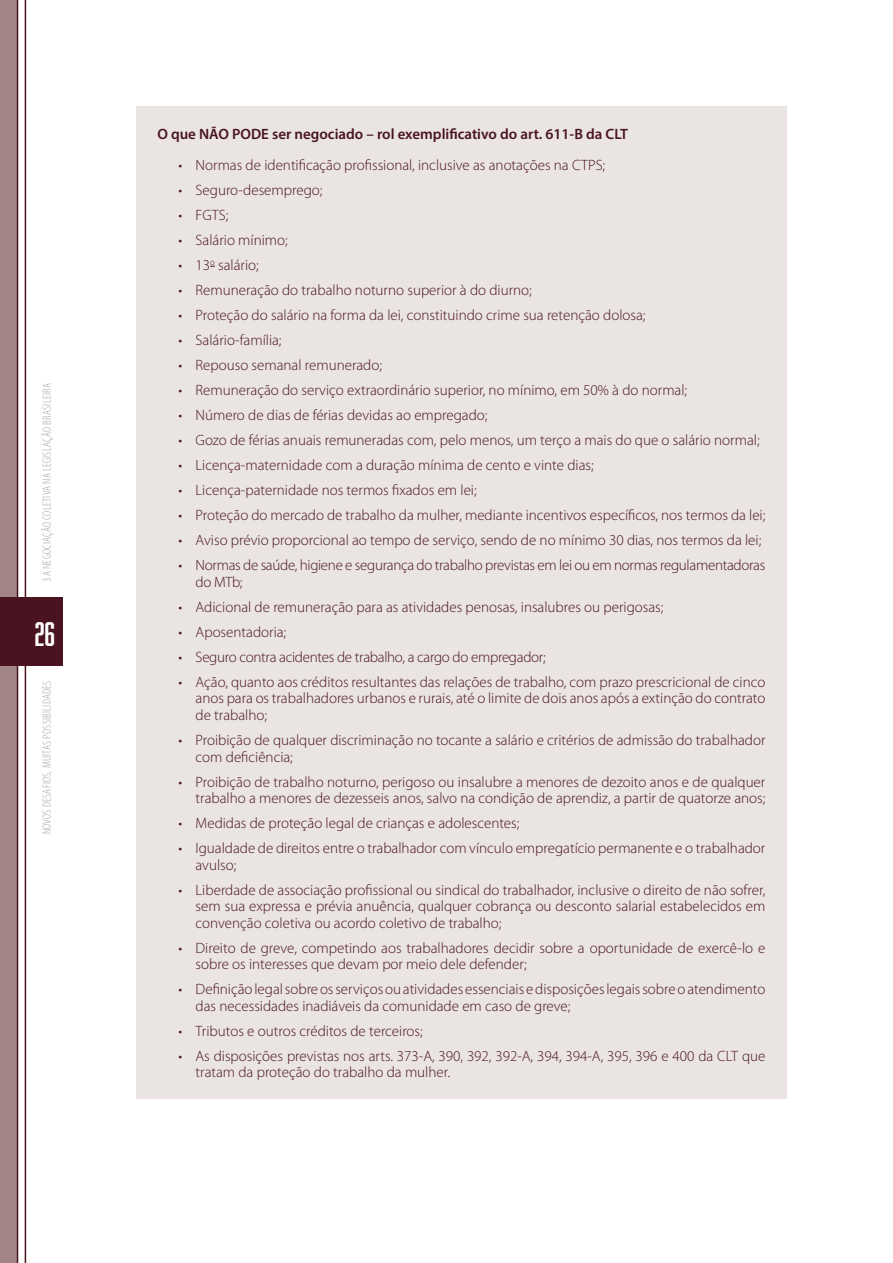
<style>
.page{position:relative;width:893px;height:1263px;background:#fff}
.page>*{position:absolute;margin:0;border:0;box-sizing:border-box;transform-origin:0 0}
.t1{font:31.35px "Abolition";color:#fff}
.t2{font:300 15px/16.5px "Myriad Pro";color:#49141f}
.t3{font:300 15px/16.5px "Myriad Pro";letter-spacing:-.02em;color:#49141f}
.t4{font:600 15px "Myriad Pro";color:#49141f}
.t5{font:300 condensed 12px "Myriad Pro";letter-spacing:.02em;color:#a8a9ad}
</style>
<div class="page">
<div style="left:136px;top:106px;width:651px;height:992px;background:#eae4e3"></div>
<div style="left:0;top:0;width:17px;height:1263px;background:#a28585"></div>
<div style="left:0;top:597px;width:63px;height:68px;background:#49141f"></div>
<hr style="left:17px;top:0;width:1px;height:1263px;background:#49141f">
<hr style="left:25px;top:0;width:1px;height:1263px;background:#49141f">
<p class="t5" style="left:41px;top:582px;width:201px;rotate:-90deg">3 A NEGOCIAÇÃO COLETIVA NA LEGISLAÇÃO BRASILEIRA</p>
<h1 class="t1" style="left:35px;top:615px;width:22px">26</h1>
<p class="t5" style="left:41px;top:834px;width:154px;rotate:-90deg">Novos desafios, muitas possibilidades</p>
<p class="t4" style="left:157px;top:124px;width:472px">O que NÃO PODE ser negociado – rol exemplificativo do art. 611-B da CLT</p>
<p class="t2" style="left:179px;top:157px;width:428px">• Normas de identificação profissional, inclusive as anotações na CTPS;</p>
<p class="t2" style="left:179px;top:182px;width:145px">• Seguro-desemprego;</p>
<p class="t2" style="left:179px;top:207px;width:51px">• FGTS;</p>
<p class="t2" style="left:179px;top:232px;width:111px">• Salário mínimo;</p>
<p class="t2" style="left:179px;top:257px;width:82px">• 13<sup>o</sup> salário;</p>
<p class="t2" style="left:179px;top:282px;width:355px">• Remuneração do trabalho noturno superior à do diurno;</p>
<p class="t2" style="left:179px;top:307px;width:468px">• Proteção do salário na forma da lei, constituindo crime sua retenção dolosa;</p>
<p class="t2" style="left:179px;top:332px;width:104px">• Salário-família;</p>
<p class="t2" style="left:179px;top:357px;width:205px">• Repouso semanal remunerado;</p>
<p class="t2" style="left:179px;top:382px;width:510px">• Remuneração do serviço extraordinário superior, no mínimo, em 50% à do normal;</p>
<p class="t2" style="left:179px;top:407px;width:310px">• Número de dias de férias devidas ao empregado;</p>
<p class="t2" style="left:179px;top:432px;width:583px">• Gozo de férias anuais remuneradas com, pelo menos, um terço a mais do que o salário normal;</p>
<p class="t2" style="left:179px;top:457px;width:417px">• Licença-maternidade com a duração mínima de cento e vinte dias;</p>
<p class="t2" style="left:179px;top:482px;width:300px">• Licença-paternidade nos termos fixados em lei;</p>
<p class="t2" style="left:179px;top:507px;width:588px">• Proteção do mercado de trabalho da mulher, mediante incentivos específicos, nos termos da lei;</p>
<p class="t2" style="left:179px;top:532px;width:584px">• Aviso prévio proporcional ao tempo de serviço, sendo de no mínimo 30 dias, nos termos da lei;</p>
<p class="t3" style="left:196px;top:557px;width:571px;text-indent:-17px">• Normas de saúde, higiene e segurança do trabalho previstas em lei ou em normas regulamentadoras do MTb;</p>
<p class="t2" style="left:179px;top:599px;width:486px">• Adicional de remuneração para as atividades penosas, insalubres ou perigosas;</p>
<p class="t2" style="left:179px;top:624px;width:109px">• Aposentadoria;</p>
<p class="t3" style="left:179px;top:649px;width:369px">• Seguro contra acidentes de trabalho, a cargo do empregador;</p>
<p class="t2" style="left:196px;top:674px;width:571px;text-align:justify;text-indent:-17px">• Ação, quanto aos créditos resultantes das relações de trabalho, com prazo prescricional de cinco anos para os trabalhadores urbanos e rurais, até o limite de dois anos após a extinção do contrato de trabalho;</p>
<p class="t2" style="left:196px;top:732px;width:571px;text-indent:-17px">• Proibição de qualquer discriminação no tocante a salário e critérios de admissão do trabalhador com deficiência;</p>
<p class="t2" style="left:179px;top:773px;width:588px;text-align:right">• Proibição de trabalho noturno, perigoso ou insalubre a menores de dezoito anos e de qualquer trabalho a menores de dezesseis anos, salvo na condição de aprendiz, a partir de quatorze anos;</p>
<p class="t2" style="left:179px;top:815px;width:342px">• Medidas de proteção legal de crianças e adolescentes;</p>
<p class="t2" style="left:196px;top:840px;width:571px;text-indent:-17px">• Igualdade de direitos entre o trabalhador com vínculo empregatício permanente e o trabalhador avulso;</p>
<p class="t2" style="left:196px;top:881px;width:571px;text-align:justify;text-indent:-17px">• Liberdade de associação profissional ou sindical do trabalhador, inclusive o direito de não sofrer, sem sua expressa e prévia anuência, qualquer cobrança ou desconto salarial estabelecidos em convenção coletiva ou acordo coletivo de trabalho;</p>
<p class="t2" style="left:196px;top:939px;width:571px;text-indent:-17px">• Direito de greve, competindo aos trabalhadores decidir sobre a oportunidade de exercê-lo e sobre os interesses que devam por meio dele defender;</p>
<p class="t2" style="left:196px;top:981px;width:571px;text-indent:-17px">• Definição legal sobre os serviços ou atividades essenciais e disposições legais sobre o atendimento das necessidades inadiáveis da comunidade em caso de greve;</p>
<p class="t2" style="left:179px;top:1022px;width:246px">• Tributos e outros créditos de terceiros;</p>
<p class="t2" style="left:196px;top:1047px;width:571px;text-indent:-17px">• As disposições previstas nos arts. 373-A, 390, 392, 392-A, 394, 394-A, 395, 396 e 400 da CLT que tratam da proteção do trabalho da mulher.</p>
</div>
